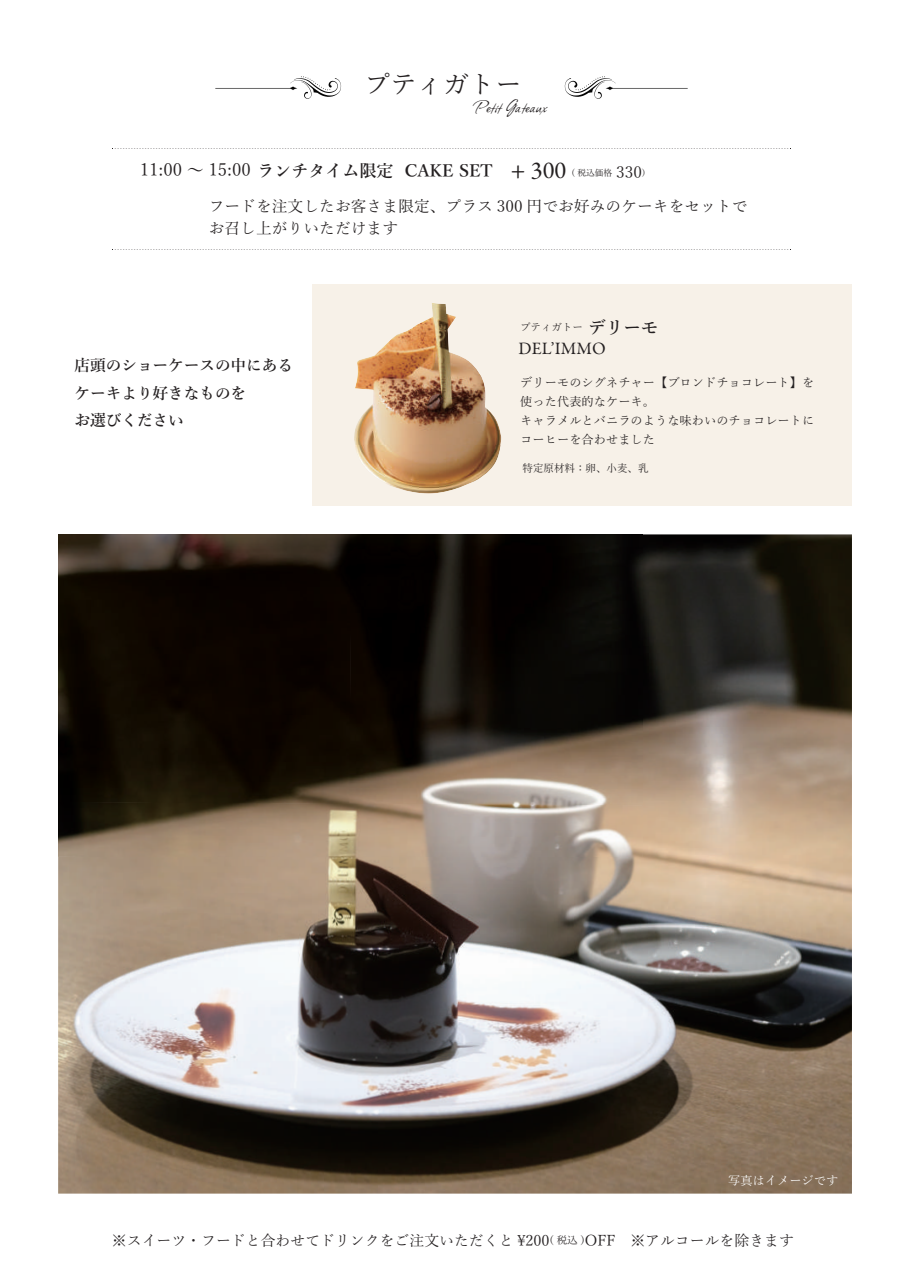
<style>
.page{position:relative;width:903px;height:1275px;background:#fff}
.page>*{position:absolute;margin:0;border:0;box-sizing:border-box;transform-origin:0 0}
.t1{font:26.25px "Yu Mincho";color:#231f20}
.t2{font:24.5px "Garamond Premr Pro";color:#231f20}
.t3{font:21px "Allison";color:#231f20}
.t4{font:17.5px "Garamond Premr Pro";letter-spacing:.01em;color:#231f20}
.t5{font:600 16.97px "Yu Mincho";color:#231f20}
.t6{font:15.75px/22.8px "Yu Mincho";color:#231f20}
.t7{font:600 15.75px/27.7px "Yu Mincho";letter-spacing:-.01em;color:#231f20}
.t8{font:14.88px "Yu Mincho";color:#231f20}
.t9{font:12.25px/19.2px "Yu Mincho";color:#231f20}
.t10{font:12.25px "Yu Mincho";color:#fff}
.t11{font:10.5px "Yu Mincho";color:#231f20}
.t12{font:8.75px "Yu Mincho";color:#231f20}
.s1{font-weight:400;font-size:17.32px}
.s2{font-size:15.75px}
.s3{font-weight:600;font-size:17.5px}
.s4{font-size:10.5px}
</style>
<div class="page">
<img style="left:58px;top:534px;width:794px;height:660px">
<img style="left:58px;top:534px;width:291px;height:268px">
<img style="left:349px;top:534px;width:293px;height:268px">
<img style="left:58px;top:802px;width:584px;height:54px">
<svg style="left:215px;top:76px;width:126px;height:23px"></svg>
<svg style="left:565px;top:76px;width:123px;height:23px"></svg>
<div style="left:312px;top:284px;width:540px;height:222px;background:#f7f1e8"></div>
<img style="left:354px;top:303px;width:147px;height:191px">
<svg style="left:114px;top:148px;width:677px;height:1px"></svg>
<svg style="left:114px;top:249px;width:677px;height:1px"></svg>
<h1 class="t1" style="left:364px;top:71px;width:159px">プティガトー</h1>
<h3 class="t3" style="left:474px;top:94px;width:74px">Petit Gateaux</h3>
<h3 class="t5" style="left:140px;top:162px;width:354px"><span class="s1">11:00 〜 15:00</span> ランチタイム限定 CAKE SET</h3>
<h2 class="t2" style="left:511px;top:161px;width:57px">+ 300</h2>
<p class="t12" style="left:571px;top:168px;width:76px">( 税込価格 <span class="s2">330</span>)</p>
<p class="t6" style="left:209px;top:195px;width:540px">フードを注⽂したお客さま限定、プラス 300 円でお好みのケーキをセットでお召し上がりいただけます</p>
<p class="t7" style="left:75px;top:352px;width:220px">店頭のショーケースの中にあるケーキより好きなものを<br>お選びください</p>
<p class="t11" style="left:520px;top:322px;width:140px">プティガトー <span class="s3">デリーモ</span></p>
<h3 class="t4" style="left:518px;top:341px;width:89px">DEL’IMMO</h3>
<p class="t9" style="left:520px;top:373px;width:295px">デリーモのシグネチャー【ブロンドチョコレート】を使った代表的なケーキ。<br>キャラメルとバニラのような味わいのチョコレートにコーヒーを合わせました</p>
<p class="t11" style="left:522px;top:463px;width:127px">特定原材料：卵、⼩⻨、乳</p>
<p class="t10" style="left:728px;top:1174px;width:112px">写真はイメージです</p>
<p class="t8" style="left:112px;top:1233px;width:683px">※スイーツ・フードと合わせてドリンクをご注⽂いただくと \200<span class="s4">( 税込 )</span>OFF ※アルコールを除きます</p>
</div>
